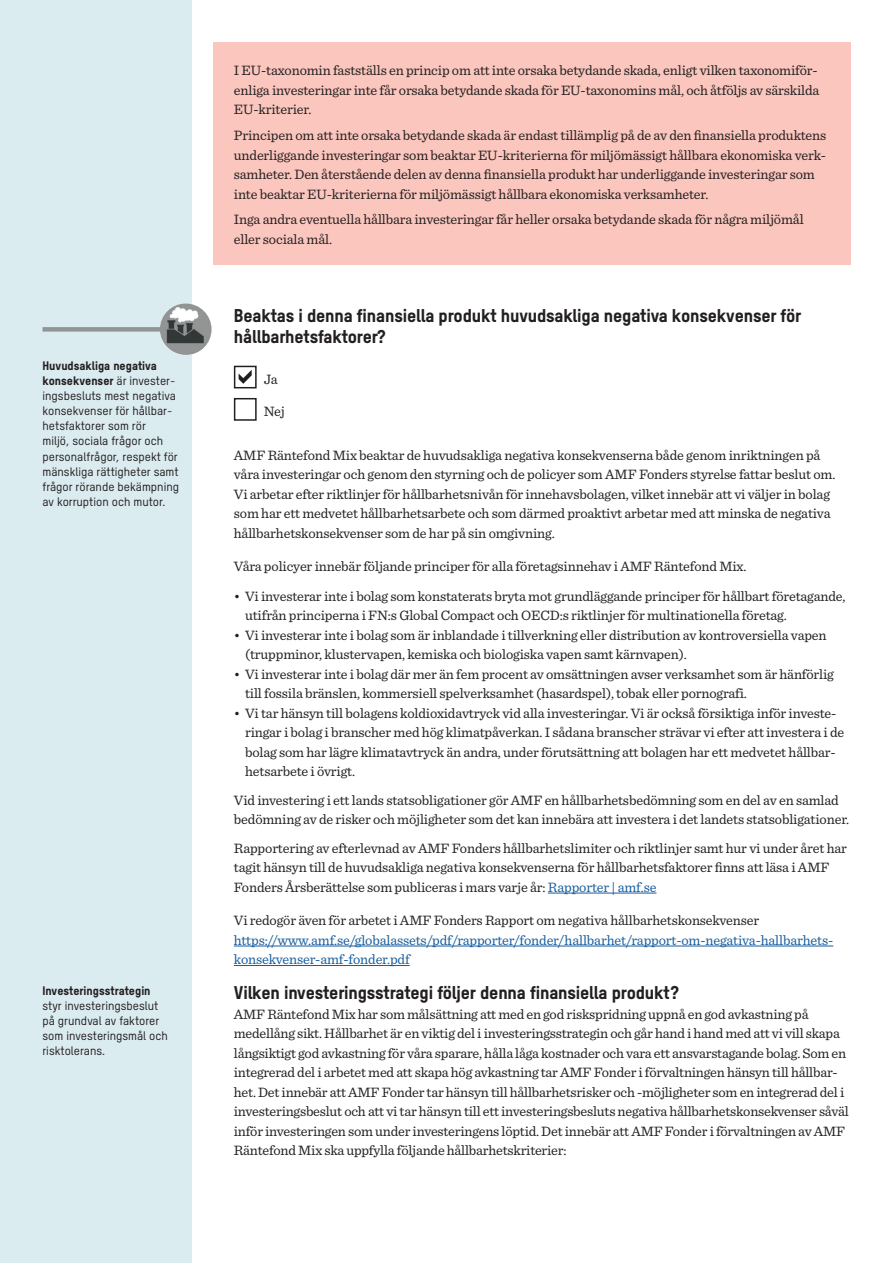
<style>
.page{position:relative;width:893px;height:1263px;background:#fff}
.page>*{position:absolute;margin:0;border:0;box-sizing:border-box;transform-origin:0 0}
.t1{font:18px/21px "T Star Heavy";letter-spacing:-.01em;color:#231f20}
.t2{font:14.25px/19.5px "Sentinel";letter-spacing:-.01em;color:#231f20}
.t3{font:14.25px/19.5px "Sentinel";letter-spacing:-.01em;color:#175d9e}
.t4{font:12px/15px "T Star Medium";color:#231f20}
.t5{font:12px/15px "T Star Heavy";color:#231f20}
.s1{font-family:"T Star Medium"}
.s2{color:#175d9e}
</style>
<div class="page">
<div style="left:0;top:0;width:191px;height:1263px;background:#dbecf1"></div>
<div style="left:213px;top:43px;width:637px;height:222px;background:#fac6bd"></div>
<img style="left:160px;top:303px;width:52px;height:52px;border-radius:26px">
<div style="left:43px;top:327px;width:122px;height:5px;background:#939595"></div>
<div style="left:234px;top:366px;width:23px;height:22px;border:2px solid #231f20"></div>
<svg style="left:239px;top:370px;width:13px;height:14px"></svg>
<div style="left:234px;top:398px;width:23px;height:23px;border:2px solid #231f20"></div>
<hr style="left:548px;top:893px;width:108px;height:1px;background:#175d9e">
<hr style="left:234px;top:946px;width:599px;height:1px;background:#175d9e">
<hr style="left:234px;top:965px;width:176px;height:1px;background:#175d9e">
<p class="t5" style="left:43px;top:358px;width:133px">Huvudsakliga negativa konsekvenser <span class="s1">är invester-</span></p>
<p class="t4" style="left:43px;top:388px;width:138px">ingsbesluts mest negativa konsekvenser för hållbar&shy;hetsfaktorer som rör<br>miljö, sociala frågor och personalfrågor, respekt för mänskliga rättigheter samt frågor rörande bekämpning av korruption och mutor.</p>
<p class="t5" style="left:43px;top:982px;width:110px">Investeringsstrategin</p>
<p class="t4" style="left:43px;top:998px;width:127px">styr investeringsbeslut på grundval av faktorer som investeringsmål och risktolerans.</p>
<p class="t2" style="left:234px;top:60px;width:587px">I EU-taxonomin fastställs en princip om att inte orsaka betydande skada, enligt vilken taxonomiför&shy;enliga investeringar inte får orsaka betydande skada för EU-taxonomins mål, och åtföljs av särskilda<br>EU-kriterier.</p>
<p class="t2" style="left:234px;top:125px;width:594px">Principen om att inte orsaka betydande skada är endast tillämplig på de av den finansiella produktens underliggande investeringar som beaktar EU-kriterierna för miljömässigt hållbara ekonomiska verk&shy;samheter. Den återstående delen av denna finansiella produkt har underliggande investeringar som inte beaktar EU-kriterierna för miljömässigt hållbara ekonomiska verksamheter.</p>
<p class="t2" style="left:234px;top:209px;width:571px">Inga andra eventuella hållbara investeringar får heller orsaka betydande skada för några miljömål eller sociala mål.</p>
<p class="t1" style="left:234px;top:304px;width:569px">Beaktas i denna finansiella produkt huvudsakliga negativa konsekvenser för hållbarhetsfaktorer?</p>
<p class="t2" style="left:264px;top:369px;width:16px">Ja</p>
<p class="t2" style="left:264px;top:401px;width:23px">Nej</p>
<p class="t2" style="left:234px;top:444px;width:603px">AMF Räntefond Mix beaktar de huvudsakliga negativa konsekvenserna både genom inriktningen på våra investeringar och genom den styrning och de policyer som AMF Fonders styrelse fattar beslut om.<br>Vi arbetar efter riktlinjer för hållbarhetsnivån för innehavsbolagen, vilket innebär att vi väljer in bolag som har ett medvetet hållbarhetsarbete och som därmed proaktivt arbetar med att minska de negativa hållbarhetskonsekvenser som de har på sin omgivning.</p>
<p class="t2" style="left:234px;top:555px;width:514px">Våra policyer innebär följande principer för alla företagsinnehav i AMF Räntefond Mix.</p>
<p class="t2" style="left:245px;top:585px;width:602px;text-indent:-11px">• Vi investerar inte i bolag som konstaterats bryta mot grundläggande principer för hållbart företagande, utifrån principerna i FN:s Global Compact och OECD:s riktlinjer för multinationella företag.</p>
<p class="t2" style="left:245px;top:624px;width:583px;text-indent:-11px">• Vi investerar inte i bolag som är inblandade i tillverkning eller distribution av kontroversiella vapen (truppminor, klustervapen, kemiska och biologiska vapen samt kärnvapen).</p>
<p class="t2" style="left:245px;top:663px;width:590px;text-indent:-11px">• Vi investerar inte i bolag där mer än fem procent av omsättningen avser verksamhet som är hänförlig till fossila bränslen, kommersiell spelverksamhet (hasardspel), tobak eller pornografi.</p>
<p class="t2" style="left:245px;top:702px;width:601px;text-indent:-11px">• Vi tar hänsyn till bolagens koldioxidavtryck vid alla investeringar. Vi är också försiktiga inför investe&shy;ringar i bolag i branscher med hög klimatpåverkan. I sådana branscher strävar vi efter att investera i de bolag som har lägre klimatavtryck än andra, under förutsättning att bolagen har ett medvetet hållbar&shy;hetsarbete i övrigt.</p>
<p class="t2" style="left:234px;top:789px;width:617px">Vid investering i ett lands statsobligationer gör AMF en hållbarhetsbedömning som en del av en samlad bedömning av de risker och möjligheter som det kan innebära att investera i det landets statsobligationer.</p>
<p class="t2" style="left:234px;top:837px;width:615px">Rapportering av efterlevnad av AMF Fonders hållbarhetslimiter och riktlinjer samt hur vi under året har tagit hänsyn till de huvudsakliga negativa konsekvenserna för hållbarhetsfaktorer finns att läsa i AMF<br>Fonders Årsberättelse som publiceras i mars varje år: <span class="s2">Rapporter | amf.se</span></p>
<p class="t2" style="left:234px;top:910px;width:527px">Vi redogör även för arbetet i AMF Fonders Rapport om negativa hållbarhetskonsekvenser</p>
<p class="t3" style="left:234px;top:929px;width:601px">https://www.amf.se/globalassets/pdf/rapporter/fonder/hallbarhet/rapport-om-negativa-hallbarhets&shy;konsekvenser-amf-fonder.pdf</p>
<p class="t1" style="left:234px;top:982px;width:446px">Vilken investeringsstrategi följer denna finansiella produkt?</p>
<p class="t2" style="left:234px;top:1003px;width:616px">AMF Räntefond Mix har som målsättning att med en god riskspridning uppnå en god avkastning på medellång sikt. Hållbarhet är en viktig del i investeringsstrategin och går hand i hand med att vi vill skapa långsiktigt god avkastning för våra sparare, hålla låga kostnader och vara ett ansvarstagande bolag. Som en integrerad del i arbetet med att skapa hög avkastning tar AMF Fonder i förvaltningen hänsyn till hållbar&shy;het. Det innebär att AMF Fonder tar hänsyn till hållbarhetsrisker och -möjligheter som en integrerad del i investeringsbeslut och att vi tar hänsyn till ett investeringsbesluts negativa hållbarhetskonsekvenser såväl inför investeringen som under investeringens löptid. Det innebär att AMF Fonder i förvaltningen av AMF Räntefond Mix ska uppfylla följande hållbarhetskriterier:</p>
</div>
